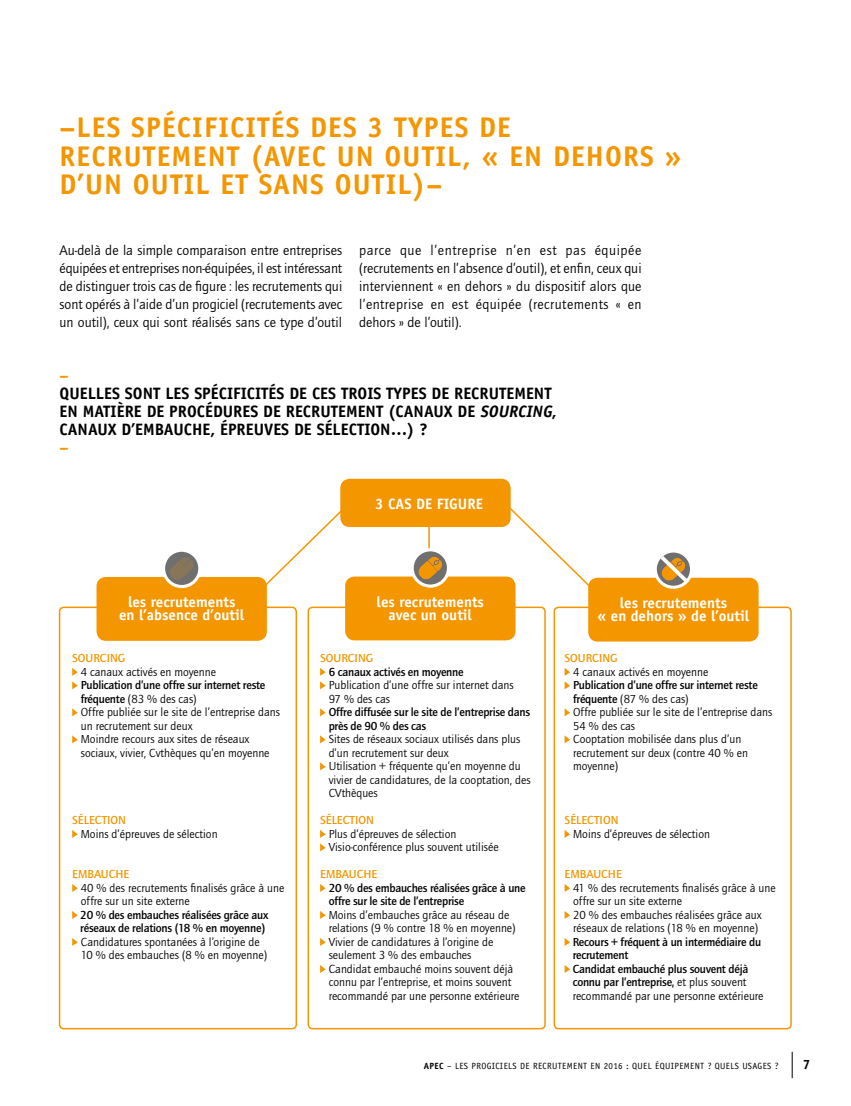
<style>
.page{position:relative;width:851px;height:1106px;background:#fff}
.page>*{position:absolute;margin:0;border:0;box-sizing:border-box;transform-origin:0 0}
.t1{font:700 28.5px/28.5px "Officina Sans";letter-spacing:.04em;color:#f49600}
.t2{font:700 16.5px/18px "Officina Sans";color:#000}
.t3{font:700 16.5px "Officina Sans";color:#f49600}
.t4{font:700 15px/13.4px "Officina Sans";color:#fff;text-align:center}
.t5{font:14.25px/18px "Quay Itc T";color:#000;text-align:justify}
.t6{font:700 13.5px "Officina Sans";color:#000}
.t7{font:12px/13.5px "Quay Itc T";color:#000}
.t8{font:700 12px/13.5px "Quay Itc T";letter-spacing:-.02em;color:#000}
.t9{font:700 12px "Quay Itc T";color:#f49600}
.t10{font:9px "Officina Sans";letter-spacing:.04em;color:#000}
.s1{font-style:italic}
.s2{font-weight:700}
.s3{font-weight:400}
</style>
<div class="page">
<svg style="left:791px;top:1051px;width:1px;height:27px"></svg>
<div style="left:553px;top:606px;width:238px;height:423px;border:2px solid #f49600;border-radius:4px"></div>
<hr style="left:428px;top:522px;width:2px;height:93px;background:#f49600">
<svg style="left:261px;top:511px;width:94px;height:74px"></svg>
<svg style="left:498px;top:497px;width:90px;height:92px"></svg>
<div style="left:340px;top:479px;width:170px;height:48px;background:#f49600;border-radius:9px"></div>
<div style="left:588px;top:577px;width:170px;height:64px;background:#f49600;border-radius:9px"></div>
<div style="left:653px;top:549px;width:40px;height:40px;border:3px solid #fff;border-radius:50%"></div>
<svg style="left:564px;top:668px;width:6px;height:21px"></svg>
<svg style="left:564px;top:708px;width:6px;height:8px"></svg>
<svg style="left:564px;top:735px;width:6px;height:8px"></svg>
<svg style="left:564px;top:830px;width:6px;height:8px"></svg>
<svg style="left:564px;top:884px;width:6px;height:8px"></svg>
<svg style="left:564px;top:911px;width:6px;height:8px"></svg>
<svg style="left:564px;top:938px;width:6px;height:8px"></svg>
<svg style="left:564px;top:965px;width:6px;height:8px"></svg>
<div style="left:307px;top:606px;width:238px;height:423px;border:2px solid #f49600;border-radius:4px"></div>
<div style="left:345px;top:576px;width:170px;height:64px;background:#f49600;border-radius:9px"></div>
<svg style="left:412px;top:550px;width:36px;height:36px"></svg>
<div style="left:410px;top:548px;width:40px;height:39px;border:3px solid #fff;border-radius:50%"></div>
<svg style="left:320px;top:668px;width:5px;height:21px"></svg>
<svg style="left:320px;top:708px;width:5px;height:8px"></svg>
<svg style="left:320px;top:735px;width:5px;height:8px"></svg>
<svg style="left:320px;top:762px;width:5px;height:8px"></svg>
<svg style="left:320px;top:830px;width:5px;height:21px"></svg>
<svg style="left:320px;top:884px;width:5px;height:8px"></svg>
<svg style="left:320px;top:911px;width:5px;height:8px"></svg>
<svg style="left:320px;top:938px;width:5px;height:8px"></svg>
<svg style="left:320px;top:965px;width:5px;height:8px"></svg>
<svg style="left:418px;top:557px;width:24px;height:22px"></svg>
<div style="left:59px;top:606px;width:238px;height:423px;border:2px solid #f49600;border-radius:4px"></div>
<div style="left:96px;top:577px;width:171px;height:64px;background:#f49600;border-radius:9px"></div>
<svg style="left:163px;top:550px;width:37px;height:36px"></svg>
<div style="left:162px;top:548px;width:39px;height:40px;border:3px solid #fff;border-radius:50%"></div>
<svg style="left:72px;top:668px;width:6px;height:21px"></svg>
<svg style="left:72px;top:708px;width:6px;height:8px"></svg>
<svg style="left:72px;top:735px;width:6px;height:8px"></svg>
<svg style="left:72px;top:830px;width:6px;height:8px"></svg>
<svg style="left:72px;top:884px;width:6px;height:8px"></svg>
<svg style="left:72px;top:911px;width:6px;height:8px"></svg>
<svg style="left:72px;top:938px;width:6px;height:8px"></svg>
<svg style="left:170px;top:557px;width:23px;height:22px"></svg>
<svg style="left:656px;top:552px;width:35px;height:34px"></svg>
<h1 class="t1" style="left:60px;top:113px;width:623px">–LES SPÉCIFICITÉS DES 3 TYPES DE<br>RECRUTEMENT (AVEC UN OUTIL, « EN DEHORS »<br>D’UN OUTIL ET SANS OUTIL)–</h1>
<p class="t5" style="left:60px;top:241px;width:284px">Au-delà de la simple comparaison entre entreprises équipées et entreprises non-équipées, il est intéressant de distinguer trois cas de figure : les recrutements qui sont opérés à l’aide d’un progiciel (recrutements avec un outil), ceux qui sont réalisés sans ce type d’outil</p>
<p class="t5" style="left:359px;top:241px;width:284px">parce que l’entreprise n’en est pas équipée (recrutements en l’absence d’outil), et enfin, ceux qui interviennent « en dehors » du dispositif alors que l’entreprise en est équipée (recrutements « en dehors » de l’outil).</p>
<h2 class="t3" style="left:60px;top:365px;width:11px">–</h2>
<h2 class="t2" style="left:60px;top:384px;width:498px">QUELLES SONT LES SPÉCIFICITÉS DE CES TROIS TYPES DE RECRUTEMENT<br>EN MATIÈRE DE PROCÉDURES DE RECRUTEMENT (CANAUX DE <span class="s1">SOURCING</span>,<br>CANAUX D’EMBAUCHE, ÉPREUVES DE SÉLECTION…) ?</h2>
<h2 class="t3" style="left:60px;top:437px;width:11px">–</h2>
<p class="t4" style="left:119px;top:595px;width:127px">les recrutements en l’absence d’outil</p>
<p class="t9" style="left:72px;top:651px;width:55px">SOURCING</p>
<p class="t7" style="left:81px;top:665px;width:137px">4 canaux activés en moyenne</p>
<p class="t7" style="left:81px;top:678px;width:201px"><span class="s2">Publication d’une offre sur internet reste fréquente</span> (83 % des cas)<br>Offre publiée sur le site de l’entreprise dans un recrutement sur deux<br>Moindre recours aux sites de réseaux sociaux, vivier, Cvthèques qu’en moyenne</p>
<p class="t9" style="left:72px;top:813px;width:55px">SÉLECTION</p>
<p class="t7" style="left:81px;top:827px;width:138px">Moins d’épreuves de sélection</p>
<p class="t9" style="left:72px;top:867px;width:59px">EMBAUCHE</p>
<p class="t7" style="left:81px;top:881px;width:205px">40 % des recrutements finalisés grâce à une offre sur un site externe</p>
<p class="t8" style="left:80px;top:908px;width:190px">20 % des embauches réalisées grâce aux réseaux de relations (18 % en moyenne)</p>
<p class="t7" style="left:81px;top:935px;width:188px">Candidatures spontanées à l’origine de<br>10 % des embauches (8 % en moyenne)</p>
<p class="t4" style="left:375px;top:497px;width:109px">3 CAS DE FIGURE</p>
<p class="t4" style="left:376px;top:594px;width:109px">les recrutements avec un outil</p>
<p class="t9" style="left:320px;top:651px;width:55px">SOURCING</p>
<p class="t8" style="left:328px;top:665px;width:136px">6 canaux activés en moyenne</p>
<p class="t7" style="left:328px;top:678px;width:186px">Publication d’une offre sur internet dans<br>97 % des cas</p>
<p class="t8" style="left:328px;top:705px;width:203px">Offre diffusée sur le site de l’entreprise dans près de 90 % des cas</p>
<p class="t7" style="left:328px;top:732px;width:203px">Sites de réseaux sociaux utilisés dans plus d’un recrutement sur deux<br>Utilisation + fréquente qu’en moyenne du vivier de candidatures, de la cooptation, des CVthèques</p>
<p class="t9" style="left:320px;top:813px;width:55px">SÉLECTION</p>
<p class="t7" style="left:328px;top:827px;width:171px">Plus d’épreuves de sélection<br>Visio-conférence plus souvent utilisée</p>
<p class="t9" style="left:320px;top:867px;width:59px">EMBAUCHE</p>
<p class="t8" style="left:328px;top:881px;width:198px">20 % des embauches réalisées grâce à une offre sur le site de l’entreprise</p>
<p class="t7" style="left:328px;top:908px;width:192px">Moins d’embauches grâce au réseau de relations (9 % contre 18 % en moyenne)<br>Vivier de candidatures à l’origine de seulement 3 % des embauches<br>Candidat embauché moins souvent déjà connu par l’entreprise, et moins souvent recommandé par une personne extérieure</p>
<p class="t4" style="left:597px;top:596px;width:153px">les recrutements<br>« en dehors » de l’outil</p>
<p class="t9" style="left:564px;top:651px;width:55px">SOURCING</p>
<p class="t7" style="left:573px;top:665px;width:137px">4 canaux activés en moyenne</p>
<p class="t7" style="left:573px;top:678px;width:201px"><span class="s2">Publication d’une offre sur internet reste fréquente</span> (87 % des cas)<br>Offre publiée sur le site de l’entreprise dans<br>54 % des cas<br>Cooptation mobilisée dans plus d’un recrutement sur deux (contre 40 % en moyenne)</p>
<p class="t9" style="left:564px;top:813px;width:55px">SÉLECTION</p>
<p class="t7" style="left:573px;top:827px;width:138px">Moins d’épreuves de sélection</p>
<p class="t9" style="left:564px;top:867px;width:59px">EMBAUCHE</p>
<p class="t7" style="left:573px;top:881px;width:204px">41 % des recrutements finalisés grâce à une offre sur un site externe<br>20 % des embauches réalisées grâce aux réseaux de relations (18 % en moyenne)</p>
<p class="t8" style="left:572px;top:935px;width:192px">Recours + fréquent à un intermédiaire du recrutement<br>Candidat embauché plus souvent déjà connu par l’entreprise, <span class="s3">et plus souvent recommandé par une personne extérieure</span></p>
<p class="t10" style="left:424px;top:1060px;width:356px"><span class="s2">APEC</span> – LES PROGICIELS DE RECRUTEMENT EN 2016 : QUEL ÉQUIPEMENT ? QUELS USAGES ?</p>
<p class="t6" style="left:802px;top:1055px;width:9px">7</p>
</div>
